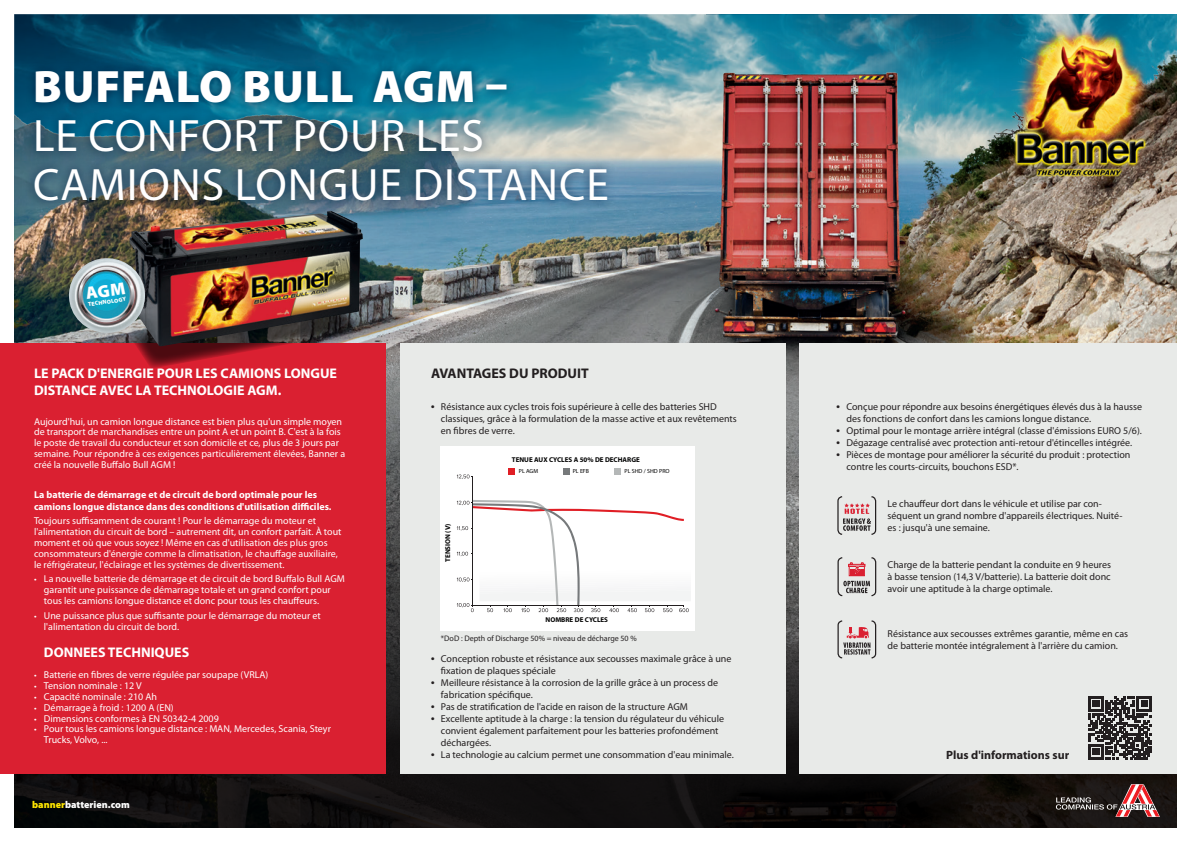
<style>
.page{position:relative;width:1191px;height:842px;background:#fff}
.page>*{position:absolute;margin:0;border:0;box-sizing:border-box;transform-origin:0 0}
.t1{font:45.6px/48.8px "Myriad Pro";letter-spacing:.02em;color:#fff}
.t2{font:900 45.6px "Myriad Pro";letter-spacing:.02em;color:#fff}
.t3{font:700 14px/16.8px "Myriad Pro";color:#fff}
.t4{font:700 14px "Myriad Pro";color:#231f20}
.t5{font:700 12px "Myriad Pro";color:#231f20}
.t6{font:10px/12px "Myriad Pro";color:#231f20}
.t7{font:10px/10.8px "Myriad Pro";color:#fff}
.t8{font:700 10px/12.1px "Myriad Pro";color:#fff}
.t9{font:900 10px "Myriad Pro";color:#fff}
.t10{font:8px "Myriad Pro";color:#231f20}
.t11{font:700 7px "Myriad Pro";color:#000001}
.t12{font:5.9px "Myriad Pro";color:#000001}
.t13{font:900 5.8px "Myriad Pro";color:#fff}
.s1{font-size:9px}
.s2{color:#ffe601}
.s3{font-family:"Times"}
</style>
<div class="page">
<img style="left:14px;top:14px;width:985px;height:22px">
<svg style="left:14px;top:581px;width:1162px;height:247px;background:#110f0f"></svg>
<img style="left:14px;top:36px;width:1162px;height:545px">
<div style="left:0;top:343px;width:386px;height:431px;background:#da2031"></div>
<div style="left:400px;top:343px;width:385px;height:431px;background:#e8eae8"></div>
<div style="left:799px;top:343px;width:377px;height:431px;background:#e8eae8"></div>
<img style="left:129px;top:211px;width:234px;height:71px">
<img style="left:69px;top:258px;width:76px;height:75px">
<img style="left:79px;top:266px;width:56px;height:56px;border-radius:28px">
<svg style="left:1088px;top:696px;width:63px;height:63px"></svg>
<img style="left:999px;top:14px;width:165px;height:165px">
<div style="left:24px;top:61px;width:593px;height:150px;background:#001639;opacity:.75"></div>
<div style="left:440px;top:446px;width:254px;height:184px;background:#fff"></div>
<div style="left:508px;top:468px;width:7px;height:6px;background:#e01e25"></div>
<div style="left:563px;top:468px;width:7px;height:6px;background:#76797b"></div>
<div style="left:614px;top:467px;width:7px;height:7px;background:#b4b7b7"></div>
<svg style="left:457px;top:474px;width:234px;height:138px"></svg>
<hr style="left:472px;top:477px;width:1px;height:130px;background:#231f20">
<hr style="left:471px;top:605px;width:213px;height:1px;background:#231f20">
<svg style="left:1055px;top:782px;width:106px;height:36px;background:#513a39"></svg>
<svg style="left:837px;top:620px;width:40px;height:39px"></svg>
<svg style="left:837px;top:496px;width:40px;height:39px"></svg>
<svg style="left:837px;top:557px;width:40px;height:40px"></svg>
<img style="left:85px;top:282px;width:285px;height:86px">
<h1 class="t2" style="left:33px;top:56px;width:476px">BUFFALO BULL AGM –</h1>
<h1 class="t1" style="left:33px;top:111px;width:577px">LE CONFORT POUR LES<br>CAMIONS LONGUE DISTANCE</h1>
<p class="t13" style="left:88px;top:300px;width:40px;rotate:-8deg">TECHNOLOGY</p>
<h2 class="t3" style="left:34px;top:364px;width:304px">LE PACK D'ENERGIE POUR LES CAMIONS LONGUE<br>DISTANCE AVEC LA TECHNOLOGIE AGM.</h2>
<p class="t7" style="left:34px;top:416px;width:313px">Aujourd'hui, un camion longue distance est bien plus qu'un simple moyen de transport de marchandises entre un point A et un point B. C'est à la fois le poste de travail du conducteur et son domicile et ce, plus de 3 jours par semaine. Pour répondre à ces exigences particulièrement élevées, Banner a créé la nouvelle Buffalo Bull AGM !</p>
<p class="t8" style="left:34px;top:488px;width:299px">La batterie de démarrage et de circuit de bord optimale pour les camions longue distance dans des conditions d'utilisation difficiles.</p>
<p class="t7" style="left:34px;top:515px;width:309px">Toujours suffisamment de courant ! Pour le démarrage du moteur et l'alimentation du circuit de bord – autrement dit, un confort parfait. À tout moment et où que vous soyez ! Même en cas d'utilisation des plus gros consommateurs d'énergie comme la climatisation, le chauffage auxiliaire, le réfrigérateur, l'éclairage et les systèmes de divertissement.</p>
<p class="t7" style="left:44px;top:573px;width:302px;text-indent:-10px"><span class="s1">•</span> La nouvelle batterie de démarrage et de circuit de bord Buffalo Bull AGM garantit une puissance de démarrage totale et un grand confort pour tous les camions longue distance et donc pour tous les chauffeurs.</p>
<p class="t7" style="left:44px;top:610px;width:278px;text-indent:-10px"><span class="s1">•</span> Une puissance plus que suffisante pour le démarrage du moteur et l'alimentation du circuit de bord.</p>
<h2 class="t3" style="left:44px;top:644px;width:147px">DONNEES TECHNIQUES</h2>
<p class="t7" style="left:34px;top:669px;width:236px"><span class="s1">•</span> Batterie en fibres de verre régulée par soupape (VRLA)</p>
<p class="t7" style="left:34px;top:680px;width:109px"><span class="s1">•</span> Tension nominale : 12 V</p>
<p class="t7" style="left:34px;top:691px;width:125px"><span class="s1">•</span> Capacité nominale : 210 Ah</p>
<p class="t7" style="left:34px;top:702px;width:141px"><span class="s1">•</span> Démarrage à froid : 1200 A (EN)</p>
<p class="t7" style="left:34px;top:713px;width:186px"><span class="s1">•</span> Dimensions conformes à EN 50342-4 2009</p>
<p class="t7" style="left:44px;top:723px;width:288px;text-indent:-10px"><span class="s1">•</span> Pour tous les camions longue distance : MAN, Mercedes, Scania, Steyr<br>Trucks, Volvo, ...</p>
<p class="t9" style="left:32px;top:798px;width:99px"><span class="s2">banner</span>batterien.com</p>
<h2 class="t4" style="left:431px;top:364px;width:159px">AVANTAGES DU PRODUIT</h2>
<p class="t6" style="left:441px;top:401px;width:297px;text-indent:-10px"><span class="s3">•</span> Résistance aux cycles trois fois supérieure à celle des batteries SHD classiques, grâce à la formulation de la masse active et aux revêtements en fibres de verre.</p>
<p class="t11" style="left:512px;top:455px;width:129px">TENUE AUX CYCLES A 50% DE DECHARGE</p>
<p class="t11" style="left:443px;top:562px;width:40px;rotate:-90deg">TENSION (V)</p>
<p class="t12" style="left:519px;top:467px;width:21px">PL AGM</p>
<p class="t12" style="left:573px;top:467px;width:18px">PL EFB</p>
<p class="t12" style="left:624px;top:467px;width:46px">PL SHD / SHD PRO</p>
<p class="t11" style="left:545px;top:615px;width:64px">NOMBRE DE CYCLES</p>
<p class="t10" style="left:441px;top:633px;width:197px">*DoD : Depth of Discharge 50% = niveau de décharge 50 %</p>
<p class="t6" style="left:441px;top:653px;width:292px;text-indent:-10px"><span class="s3">•</span> Conception robuste et résistance aux secousses maximale grâce à une fixation de plaques spéciale</p>
<p class="t6" style="left:441px;top:677px;width:279px;text-indent:-10px"><span class="s3">•</span> Meilleure résistance à la corrosion de la grille grâce à un process de fabrication spécifique.</p>
<p class="t6" style="left:431px;top:701px;width:258px"><span class="s3">•</span> Pas de stratification de l'acide en raison de la structure AGM</p>
<p class="t6" style="left:441px;top:713px;width:285px;text-indent:-10px"><span class="s3">•</span> Excellente aptitude à la charge : la tension du régulateur du véhicule convient également parfaitement pour les batteries profondément déchargées.</p>
<p class="t6" style="left:431px;top:749px;width:304px"><span class="s3">•</span> La technologie au calcium permet une consommation d'eau minimale.</p>
<p class="t6" style="left:846px;top:401px;width:297px;text-indent:-10px"><span class="s3">•</span> Conçue pour répondre aux besoins énergétiques élevés dus à la hausse des fonctions de confort dans les camions longue distance.</p>
<p class="t6" style="left:836px;top:425px;width:307px"><span class="s3">•</span> Optimal pour le montage arrière intégral (classe d'émissions EURO 5/6).</p>
<p class="t6" style="left:836px;top:437px;width:297px"><span class="s3">•</span> Dégazage centralisé avec protection anti-retour d'étincelles intégrée.</p>
<p class="t6" style="left:846px;top:449px;width:285px;text-indent:-10px"><span class="s3">•</span> Pièces de montage pour améliorer la sécurité du produit : protection contre les courts-circuits, bouchons ESD*.</p>
<p class="t6" style="left:887px;top:498px;width:236px">Le chauffeur dort dans le véhicule et utilise par con&shy;séquent un grand nombre d'appareils électriques. Nuité&shy;es : jusqu'à une semaine.</p>
<p class="t6" style="left:887px;top:559px;width:225px;text-align:justify">Charge de la batterie pendant la conduite en 9 heures à basse tension (14,3 V/batterie). La batterie doit donc avoir une aptitude à la charge optimale.</p>
<p class="t6" style="left:887px;top:628px;width:242px">Résistance aux secousses extrêmes garantie, même en cas de batterie montée intégralement à l'arrière du camion.</p>
<p class="t5" style="left:946px;top:747px;width:124px">Plus d'informations sur</p>
</div>
